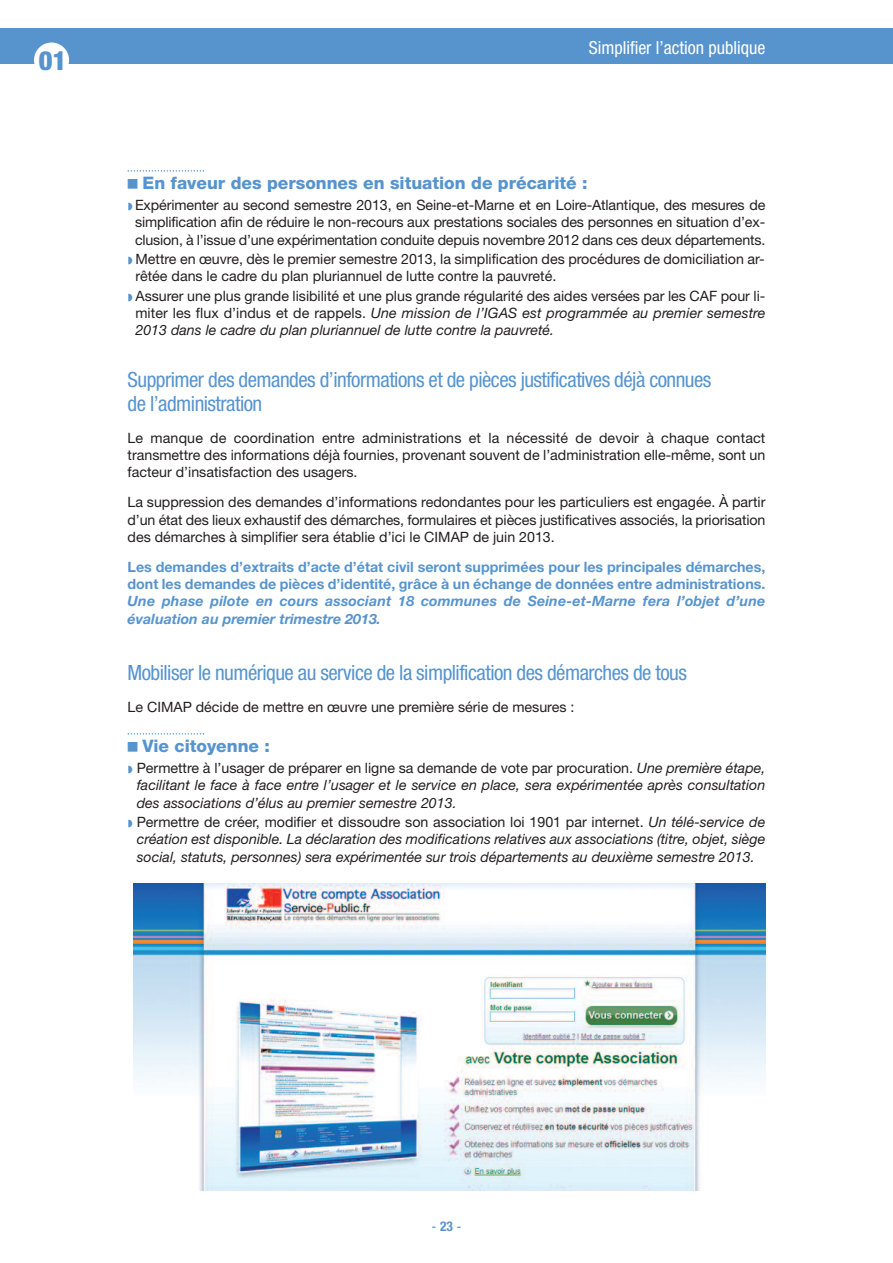
<style>
.page{position:relative;width:893px;height:1263px;background:#fff}
.page>*{position:absolute;margin:0;border:0;box-sizing:border-box;transform-origin:0 0}
.t1{font:900 condensed 26.4px "Helvetica Neue";color:#5794ce}
.t2{font:condensed 21px/24px "Helvetica Neue";letter-spacing:-.025em;color:#5794ce}
.t3{font:condensed 18px "Helvetica Neue";color:#fff}
.t4{font:800 17.25px "Helvetica Neue";color:#5794ce}
.t5{font:14.25px/17.2px "Helvetica Neue";color:#231f20;text-align:justify}
.t6{font:italic 14.25px/17.2px "Helvetica Neue";color:#231f20;text-align:justify}
.t7{font:14.25px/17.2px "Helvetica Neue Bold TT";color:#5794ce}
.t8{font:italic 700 14.25px/17.2px "Helvetica Neue";letter-spacing:.01em;color:#5794ce}
.t9{font:13.5px "Helvetica";color:#5794ce}
.s1{color:#5794ce}
.s2{font-style:italic}
.s3{font-style:normal}
.s4{font-family:"Helvetica Neue";font-weight:700;font-stretch:condensed}
</style>
<div class="page">
<div style="left:0;top:29px;width:892px;height:35px;background:#5794ce"></div>
<svg style="left:128px;top:170px;width:76px;height:2px"></svg>
<svg style="left:128px;top:733px;width:76px;height:2px"></svg>
<div style="left:34px;top:43px;width:35px;height:35px;background:#fff;border-radius:50%"></div>
<img style="left:134px;top:883px;width:632px;height:308px">
<h1 class="t1" style="left:39px;top:44px;width:29px">01</h1>
<p class="t3" style="left:589px;top:38px;width:178px">Simplifier l’action publique</p>
<p class="t4" style="left:128px;top:172px;width:462px">■ En faveur des personnes en situation de précarité :</p>
<p class="t5" style="left:128px;top:196px;width:639px;text-align:center"><span class="s1">◗</span> Expérimenter au second semestre 2013, en Seine-et-Marne et en Loire-Atlantique, des mesures de simplification afin de réduire le non-recours aux prestations sociales des personnes en situation d’ex&shy;clusion, à l’issue d’une expérimentation conduite depuis novembre 2012 dans ces deux départements.</p>
<p class="t5" style="left:135px;top:250px;width:631px;text-indent:-8px"><span class="s1">◗</span> Mettre en œuvre, dès le premier semestre 2013, la simplification des procédures de domiciliation ar&shy;rêtée dans le cadre du plan pluriannuel de lutte contre la pauvreté.</p>
<p class="t5" style="left:135px;top:287px;width:631px;text-indent:-8px"><span class="s1">◗</span> Assurer une plus grande lisibilité et une plus grande régularité des aides versées par les CAF pour li&shy;miter les flux d’indus et de rappels. <span class="s2">Une mission de l’IGAS est programmée au premier semestre 2013 dans le cadre du plan pluriannuel de lutte contre la pauvreté.</span></p>
<h2 class="t2" style="left:128px;top:367px;width:585px">Supprimer des demandes d’informations et de pièces justificatives déjà connues de l’administration</h2>
<p class="t5" style="left:128px;top:429px;width:639px">Le manque de coordination entre administrations et la nécessité de devoir à chaque contact transmettre des informations déjà fournies, provenant souvent de l’administration elle-même, sont un facteur d’insatisfaction des usagers.</p>
<p class="t5" style="left:128px;top:493px;width:639px">La suppression des demandes d’informations redondantes pour les particuliers est engagée. À partir d’un état des lieux exhaustif des démarches, formulaires et pièces justificatives associés, la priorisation des démarches à simplifier sera établie d’ici le CIMAP de juin 2013.</p>
<p class="t7" style="left:128px;top:558px;width:639px">Les demandes d’extraits d’acte d’état civil seront supprimées pour les principales démarches, dont les demandes de pièces d’identité, grâce à un échange de données entre administrations.</p>
<p class="t8" style="left:128px;top:592px;width:639px">Une phase pilote en cours associant 18 communes de Seine-et-Marne fera l’objet d’une évaluation au premier trimestre 2013.</p>
<h2 class="t2" style="left:128px;top:660px;width:561px">Mobiliser le numérique au service de la simplification des démarches de tous</h2>
<p class="t5" style="left:128px;top:698px;width:448px">Le CIMAP décide de mettre en œuvre une première série de mesures :</p>
<p class="t4" style="left:128px;top:735px;width:144px">■ Vie citoyenne :</p>
<p class="t6" style="left:137px;top:759px;width:630px;text-indent:-9px"><span class="s1">◗</span> <span class="s3">Permettre à l’usager de préparer en ligne sa demande de vote par procuration.</span> Une première étape, facilitant le face à face entre l’usager et le service en place, sera expérimentée après consultation des associations d’élus au premier semestre 2013.</p>
<p class="t6" style="left:137px;top:813px;width:630px;text-indent:-9px"><span class="s1">◗</span> <span class="s3">Permettre de créer, modifier et dissoudre son association loi 1901 par internet.</span> Un télé-service de création est disponible. La déclaration des modifications relatives aux associations (titre, objet, siège social, statuts, personnes) sera expérimentée sur trois départements au deuxième semestre 2013.</p>
<p class="t9" style="left:432px;top:1216px;width:31px">-<span class="s4">23</span>-</p>
</div>
